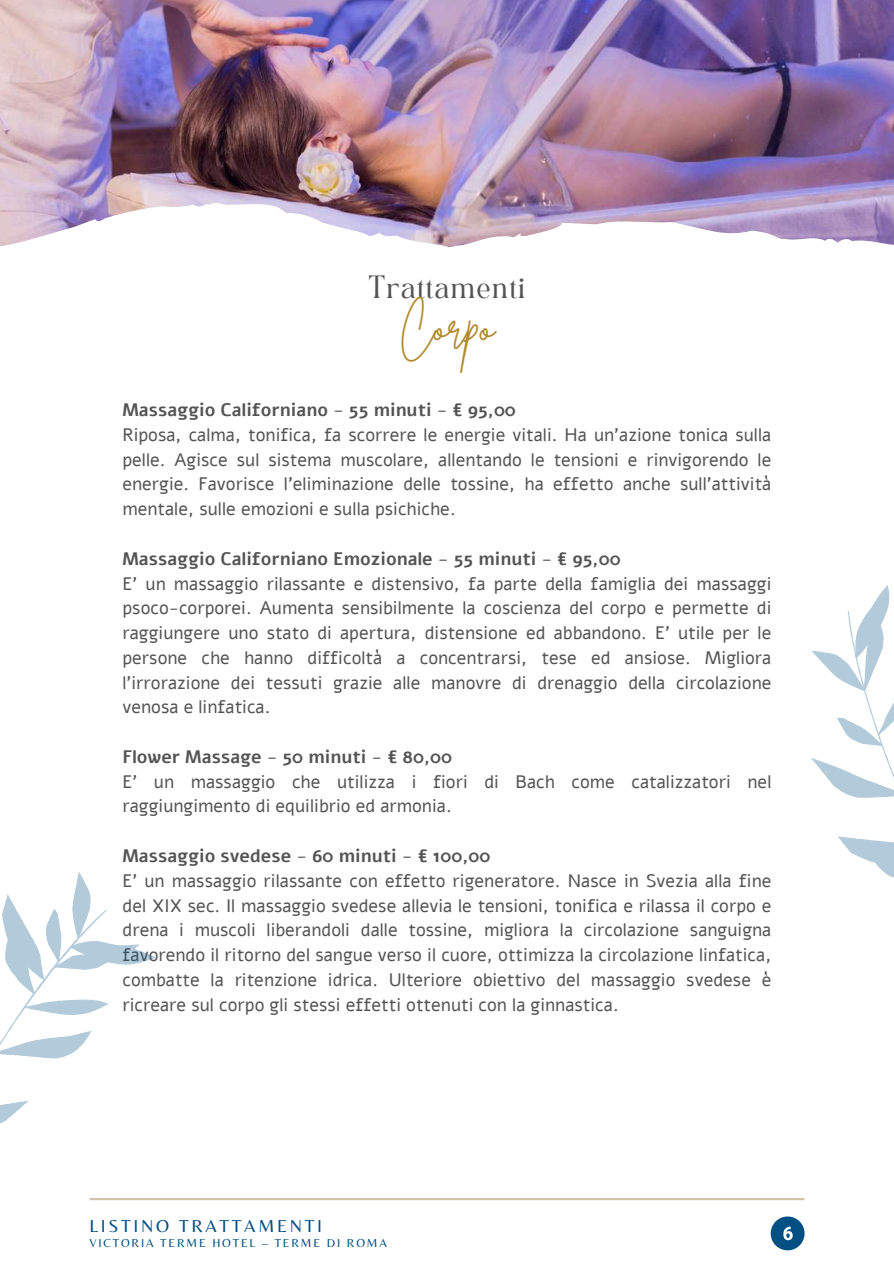
<style>
.page{position:relative;width:894px;height:1264px;background:#fff}
.page>*{position:absolute;margin:0;border:0;box-sizing:border-box;transform-origin:0 0}
.t1{font:45px "Brittany Signature";color:#b28a2e}
.t2{font:22.5px "TAN Angleton";color:#545454}
.t3{font:18px/24.8px "Alef";color:#545454;text-align:justify}
.t4{font:700 18px "Alef";color:#545454}
.t5{font:18px "Belleza";letter-spacing:.15em;color:#005084}
.t6{font:12px "Belleza";letter-spacing:.15em;color:#005084}
</style>
<div class="page">
<img style="left:0;top:0;width:893px;height:248px">
<hr style="left:90px;top:1197px;width:713px;height:3px;background:#d4c2aa">
<svg style="left:0;top:872px;width:156px;height:329px"></svg>
<svg style="left:811px;top:585px;width:83px;height:293px"></svg>
<div style="left:770px;top:1216px;width:34px;height:34px;background:#005084;border-radius:50%"></div>
<svg style="left:783px;top:1226px;width:9px;height:14px"></svg>
<p class="t2" style="left:368px;top:275px;width:159px">Trattamenti</p>
<h1 class="t1" style="left:399px;top:298px;width:97px">Corpo</h1>
<p class="t4" style="left:122px;top:398px;width:395px">Massaggio Californiano - 55 minuti - € 95,00</p>
<p class="t3" style="left:122px;top:422px;width:650px">Riposa, calma, tonifica, fa scorrere le energie vitali. Ha un’azione tonica sulla pelle. Agisce sul sistema muscolare, allentando le tensioni e rinvigorendo le energie. Favorisce l’eliminazione delle tossine, ha effetto anche sull’attività mentale, sulle emozioni e sulla psichiche.</p>
<p class="t4" style="left:122px;top:546px;width:499px">Massaggio Californiano Emozionale - 55 minuti - € 95,00</p>
<p class="t3" style="left:122px;top:571px;width:650px">E’ un massaggio rilassante e distensivo, fa parte della famiglia dei massaggi psoco-corporei. Aumenta sensibilmente la coscienza del corpo e permette di raggiungere uno stato di apertura, distensione ed abbandono. E’ utile per le persone che hanno difficoltà a concentrarsi, tese ed ansiose. Migliora l’irrorazione dei tessuti grazie alle manovre di drenaggio della circolazione venosa e linfatica.</p>
<p class="t4" style="left:122px;top:744px;width:331px">Flower Massage - 50 minuti - € 80,00</p>
<p class="t3" style="left:122px;top:769px;width:650px">E’ un massaggio che utilizza i fiori di Bach come catalizzatori nel raggiungimento di equilibrio ed armonia.</p>
<p class="t4" style="left:122px;top:843px;width:369px">Massaggio svedese - 60 minuti - € 100,00</p>
<p class="t3" style="left:122px;top:868px;width:650px">E’ un massaggio rilassante con effetto rigeneratore. Nasce in Svezia alla fine del XIX sec. Il massaggio svedese allevia le tensioni, tonifica e rilassa il corpo e drena i muscoli liberandoli dalle tossine, migliora la circolazione sanguigna favorendo il ritorno del sangue verso il cuore, ottimizza la circolazione linfatica, combatte la ritenzione idrica. Ulteriore obiettivo del massaggio svedese è ricreare sul corpo gli stessi effetti ottenuti con la ginnastica.</p>
<p class="t5" style="left:89px;top:1215px;width:234px">LISTINO TRATTAMENTI</p>
<p class="t6" style="left:89px;top:1235px;width:299px">VICTORIA TERME HOTEL – TERME DI ROMA</p>
</div>
